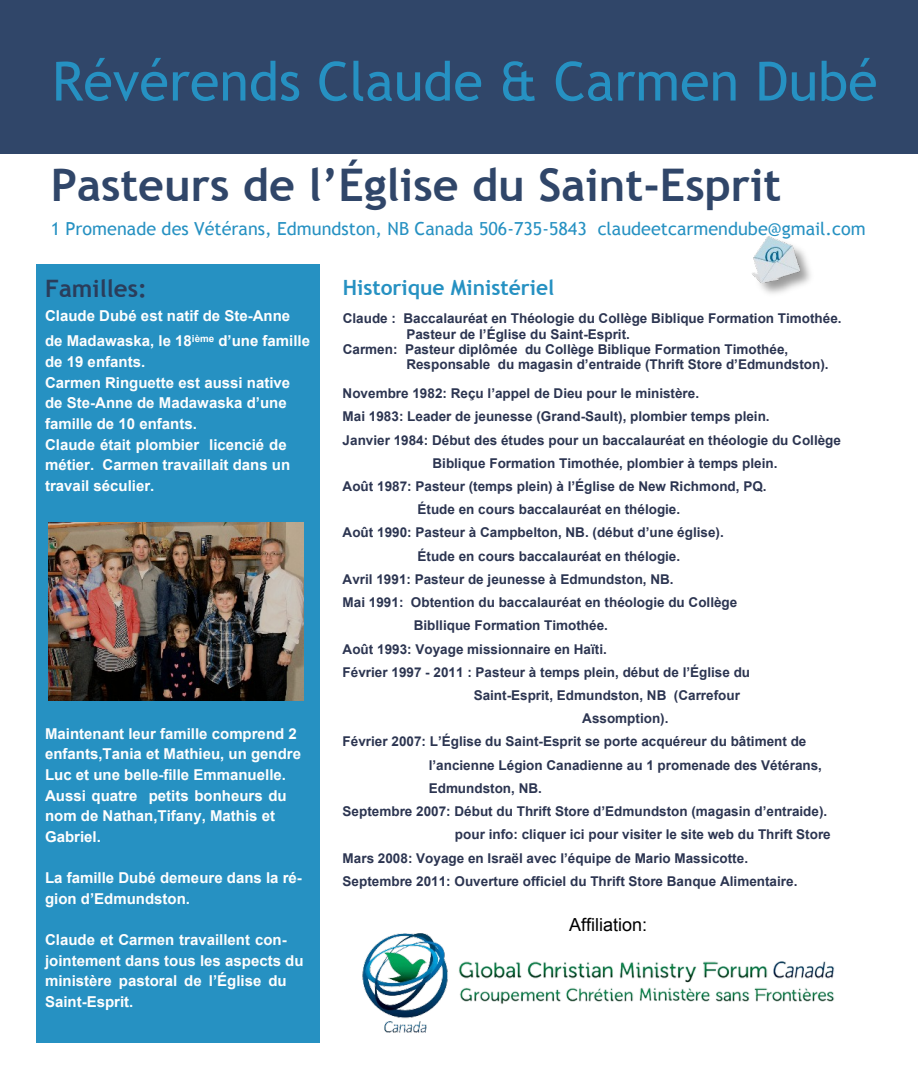
<style>
.page{position:relative;width:918px;height:1080px;background:#fff}
.page>*{position:absolute;margin:0;border:0;box-sizing:border-box;transform-origin:0 0}
.t1{font:54px "Trebuchet MS";color:#2691c2}
.t2{font:700 45px "Trebuchet MS";color:#304669}
.t3{font:700 24px "Trebuchet MS";color:#2a3d5b}
.t4{font:700 21px "Trebuchet MS";color:#2691c2}
.t5{font:18px "Trebuchet MS";color:#2691c2}
.t6{font:18px "Arial";color:#000}
.t7{font:700 15px/20.7px "Arial";color:#fefefe}
.t8{font:700 13.5px "Arial";color:#2c3551}
</style>
<div class="page">
<div style="left:0;top:0;width:918px;height:153px;background:#304669"></div>
<div style="left:37px;top:264px;width:283px;height:779px;background:#2691c2"></div>
<img style="left:48px;top:522px;width:256px;height:178px">
<img style="left:764px;top:263px;width:47px;height:31px">
<img style="left:752px;top:236px;width:55px;height:54px">
<img style="left:362px;top:933px;width:86px;height:100px">
<img style="left:459px;top:961px;width:375px;height:43px">
<h1 class="t1" style="left:52px;top:61px;width:827px">Révérends Claude &amp; Carmen Dubé</h1>
<h2 class="t2" style="left:51px;top:168px;width:732px">Pasteurs de l’Église du Saint-Esprit</h2>
<h3 class="t5" style="left:51px;top:221px;width:817px">1 Promenade des Vétérans, Edmundston, NB Canada 506-735-5843 claudeetcarmendube@gmail.com</h3>
<h3 class="t3" style="left:45px;top:279px;width:103px">Familles:</h3>
<p class="t7" style="left:45px;top:305px;width:266px;line-height:25.3px">Claude Dubé est natif de Ste-Anne de Madawaska, le 18<sup>ième</sup> d’une famille</p>
<p class="t7" style="left:45px;top:353px;width:247px">de 19 enfants.<br>Carmen Ringuette est aussi native de Ste-Anne de Madawaska d’une famille de 10 enfants.<br>Claude était plombier licencié de métier. Carmen travaillait dans un travail séculier.</p>
<p class="t7" style="left:45px;top:724px;width:257px">Maintenant leur famille comprend 2 enfants,Tania et Mathieu, un gendre<br>Luc et une belle-fille Emmanuelle.<br>Aussi quatre petits bonheurs du nom de Nathan,Tifany, Mathis et<br>Gabriel.</p>
<p class="t7" style="left:45px;top:869px;width:258px">La famille Dubé demeure dans la ré&shy;gion d’Edmundston.</p>
<p class="t7" style="left:45px;top:931px;width:260px">Claude et Carmen travaillent con&shy;jointement dans tous les aspects du ministère pastoral de l’Église du<br>Saint-Esprit.</p>
<h3 class="t4" style="left:343px;top:279px;width:213px">Historique Ministériel</h3>
<p class="t8" style="left:343px;top:313px;width:500px">Claude : Baccalauréat en Théologie du Collège Biblique Formation Timothée.</p>
<p class="t8" style="left:406px;top:329px;width:225px">Pasteur de l’Église du Saint-Esprit.</p>
<p class="t8" style="left:343px;top:344px;width:447px">Carmen: Pasteur diplômée du Collège Biblique Formation Timothée,</p>
<p class="t8" style="left:406px;top:360px;width:424px">Responsable du magasin d’entraide (Thrift Store d’Edmundston).</p>
<p class="t8" style="left:343px;top:388px;width:358px">Novembre 1982: Reçu l’appel de Dieu pour le ministère.</p>
<p class="t8" style="left:343px;top:412px;width:429px">Mai 1983: Leader de jeunesse (Grand-Sault), plombier temps plein.</p>
<p class="t8" style="left:343px;top:435px;width:500px">Janvier 1984: Début des études pour un baccalauréat en théologie du Collège</p>
<p class="t8" style="left:433px;top:458px;width:346px">Biblique Formation Timothée, plombier à temps plein.</p>
<p class="t8" style="left:343px;top:481px;width:425px">Août 1987: Pasteur (temps plein) à l’Église de New Richmond, PQ.</p>
<p class="t8" style="left:418px;top:504px;width:264px">Étude en cours baccalauréat en thélogie.</p>
<p class="t8" style="left:343px;top:528px;width:383px">Août 1990: Pasteur à Campbelton, NB. (début d’une église).</p>
<p class="t8" style="left:418px;top:551px;width:264px">Étude en cours baccalauréat en thélogie.</p>
<p class="t8" style="left:343px;top:574px;width:333px">Avril 1991: Pasteur de jeunesse à Edmundston, NB.</p>
<p class="t8" style="left:343px;top:597px;width:396px">Mai 1991: Obtention du baccalauréat en théologie du Collège</p>
<p class="t8" style="left:414px;top:621px;width:196px">Bibllique Formation Timothée.</p>
<p class="t8" style="left:343px;top:644px;width:266px">Août 1993: Voyage missionnaire en Haïti.</p>
<p class="t8" style="left:343px;top:667px;width:409px">Février 1997 - 2011 : Pasteur à temps plein, début de l’Église du</p>
<p class="t8" style="left:474px;top:690px;width:268px">Saint-Esprit, Edmundston, NB (Carrefour</p>
<p class="t8" style="left:582px;top:713px;width:88px">Assomption).</p>
<p class="t8" style="left:343px;top:737px;width:465px">Février 2007: L’Église du Saint-Esprit se porte acquéreur du bâtiment de</p>
<p class="t8" style="left:429px;top:760px;width:395px">l’ancienne Légion Canadienne au 1 promenade des Vétérans,</p>
<p class="t8" style="left:429px;top:783px;width:115px">Edmundston, NB.</p>
<p class="t8" style="left:343px;top:806px;width:486px">Septembre 2007: Début du Thrift Store d’Edmundston (magasin d’entraide).</p>
<p class="t8" style="left:455px;top:830px;width:377px">pour info: cliquer ici pour visiter le site web du Thrift Store</p>
<p class="t8" style="left:343px;top:853px;width:407px">Mars 2008: Voyage en Israël avec l’équipe de Mario Massicotte.</p>
<p class="t8" style="left:343px;top:876px;width:456px">Septembre 2011: Ouverture officiel du Thrift Store Banque Alimentaire.</p>
<h3 class="t6" style="left:569px;top:918px;width:80px">Affiliation:</h3>
</div>
